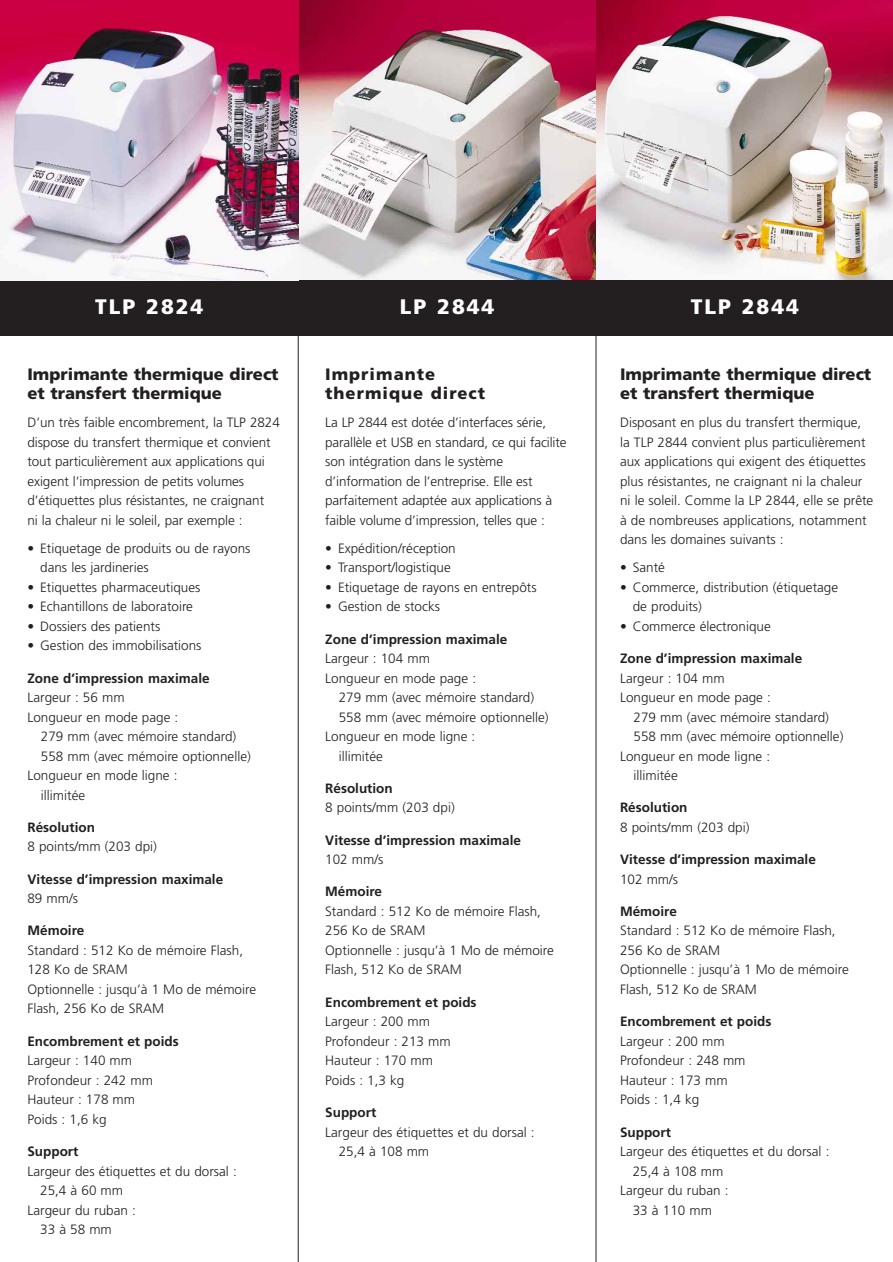
<style>
.page{position:relative;width:893px;height:1262px;background:#fff}
.page>*{position:absolute;margin:0;border:0;box-sizing:border-box;transform-origin:0 0}
.t1{font:900 21px "Frutiger";letter-spacing:.09em;color:#fff}
.t2{font:900 16.5px/19.5px "Frutiger";color:#231f20}
.t3{font:900 16.5px/19.5px "Frutiger";letter-spacing:.06em;color:#231f20}
.t4{font:300 13.5px/19.5px "Frutiger";color:#231f20}
.t5{font:700 13.5px "Frutiger";color:#231f20}
</style>
<div class="page">
<hr style="left:595px;top:335px;width:1px;height:926px;background:#231f20">
<hr style="left:298px;top:333px;width:1px;height:928px;background:#231f20">
<img style="left:298px;top:0;width:298px;height:281px">
<img style="left:596px;top:0;width:296px;height:281px">
<div style="left:0;top:281px;width:892px;height:55px;background:#231f20"></div>
<img style="left:0;top:0;width:298px;height:281px">
<h1 class="t1" style="left:95px;top:298px;width:110px">TLP 2824</h1>
<p class="t2" style="left:27px;top:365px;width:253px">Imprimante thermique direct et transfert thermique</p>
<p class="t4" style="left:27px;top:414px;width:254px">D’un très faible encombrement, la TLP 2824 dispose du transfert thermique et convient tout particulièrement aux applications qui exigent l’impression de petits volumes d’étiquettes plus résistantes, ne craignant<br>ni la chaleur ni le soleil, par exemple :</p>
<p class="t4" style="left:40px;top:539px;width:212px;text-indent:-13px">• Etiquetage de produits ou de rayons dans les jardineries</p>
<p class="t4" style="left:27px;top:578px;width:174px">• Etiquettes pharmaceutiques</p>
<p class="t4" style="left:27px;top:598px;width:167px">• Echantillons de laboratoire</p>
<p class="t4" style="left:27px;top:617px;width:134px">• Dossiers des patients</p>
<p class="t4" style="left:27px;top:637px;width:176px">• Gestion des immobilisations</p>
<p class="t5" style="left:27px;top:672px;width:184px">Zone d’impression maximale</p>
<p class="t4" style="left:27px;top:688px;width:99px">Largeur : 56 mm</p>
<p class="t4" style="left:27px;top:708px;width:152px">Longueur en mode page :</p>
<p class="t4" style="left:41px;top:727px;width:197px">279 mm (avec mémoire standard)</p>
<p class="t4" style="left:41px;top:747px;width:211px">558 mm (avec mémoire optionnelle)</p>
<p class="t4" style="left:27px;top:766px;width:152px">Longueur en mode ligne :</p>
<p class="t4" style="left:41px;top:786px;width:46px">illimitée</p>
<p class="t5" style="left:27px;top:821px;width:69px">Résolution</p>
<p class="t4" style="left:27px;top:838px;width:131px">8 points/mm (203 dpi)</p>
<p class="t5" style="left:27px;top:873px;width:197px">Vitesse d’impression maximale</p>
<p class="t4" style="left:27px;top:889px;width:52px">89 mm/s</p>
<p class="t5" style="left:27px;top:925px;width:58px">Mémoire</p>
<p class="t4" style="left:27px;top:941px;width:230px">Standard : 512 Ko de mémoire Flash,<br>128 Ko de SRAM<br>Optionnelle : jusqu’à 1 Mo de mémoire<br>Flash, 256 Ko de SRAM</p>
<p class="t5" style="left:27px;top:1035px;width:153px">Encombrement et poids</p>
<p class="t4" style="left:27px;top:1051px;width:127px">Largeur : 140 mm<br>Profondeur : 242 mm<br>Hauteur : 178 mm<br>Poids : 1,6 kg</p>
<p class="t5" style="left:27px;top:1145px;width:53px">Support</p>
<p class="t4" style="left:27px;top:1162px;width:211px">Largeur des étiquettes et du dorsal :</p>
<p class="t4" style="left:40px;top:1181px;width:84px">25,4 à 60 mm</p>
<p class="t4" style="left:27px;top:1201px;width:110px">Largeur du ruban :</p>
<p class="t4" style="left:40px;top:1220px;width:73px">33 à 58 mm</p>
<h1 class="t1" style="left:400px;top:298px;width:96px">LP 2844</h1>
<h1 class="t1" style="left:690px;top:298px;width:110px">TLP 2844</h1>
<p class="t3" style="left:325px;top:365px;width:161px">Imprimante thermique direct</p>
<p class="t4" style="left:325px;top:414px;width:243px">La LP 2844 est dotée d’interfaces série, parallèle et USB en standard, ce qui facilite son intégration dans le système d’information de l’entreprise. Elle est parfaitement adaptée aux applications à faible volume d’impression, telles que :</p>
<p class="t4" style="left:325px;top:539px;width:132px">• Expédition/réception</p>
<p class="t4" style="left:325px;top:559px;width:127px">• Transport/logistique</p>
<p class="t4" style="left:325px;top:578px;width:213px">• Etiquetage de rayons en entrepôts</p>
<p class="t4" style="left:325px;top:598px;width:116px">• Gestion de stocks</p>
<p class="t5" style="left:325px;top:633px;width:184px">Zone d’impression maximale</p>
<p class="t4" style="left:325px;top:649px;width:106px">Largeur : 104 mm</p>
<p class="t4" style="left:325px;top:669px;width:152px">Longueur en mode page :</p>
<p class="t4" style="left:339px;top:688px;width:197px">279 mm (avec mémoire standard)</p>
<p class="t4" style="left:339px;top:708px;width:211px">558 mm (avec mémoire optionnelle)</p>
<p class="t4" style="left:325px;top:727px;width:152px">Longueur en mode ligne :</p>
<p class="t4" style="left:339px;top:747px;width:46px">illimitée</p>
<p class="t5" style="left:325px;top:782px;width:69px">Résolution</p>
<p class="t4" style="left:325px;top:799px;width:131px">8 points/mm (203 dpi)</p>
<p class="t5" style="left:325px;top:834px;width:197px">Vitesse d’impression maximale</p>
<p class="t4" style="left:325px;top:850px;width:60px">102 mm/s</p>
<p class="t5" style="left:325px;top:886px;width:58px">Mémoire</p>
<p class="t4" style="left:325px;top:902px;width:230px">Standard : 512 Ko de mémoire Flash,<br>256 Ko de SRAM<br>Optionnelle : jusqu’à 1 Mo de mémoire<br>Flash, 512 Ko de SRAM</p>
<p class="t5" style="left:325px;top:996px;width:153px">Encombrement et poids</p>
<p class="t4" style="left:325px;top:1012px;width:127px">Largeur : 200 mm<br>Profondeur : 213 mm<br>Hauteur : 170 mm<br>Poids : 1,3 kg</p>
<p class="t5" style="left:325px;top:1106px;width:53px">Support</p>
<p class="t4" style="left:339px;top:1123px;width:197px;text-indent:-14px">Largeur des étiquettes et du dorsal :<br>25,4 à 108 mm</p>
<p class="t2" style="left:620px;top:365px;width:253px">Imprimante thermique direct et transfert thermique</p>
<p class="t4" style="left:620px;top:414px;width:255px">Disposant en plus du transfert thermique, la TLP 2844 convient plus particulièrement aux applications qui exigent des étiquettes plus résistantes, ne craignant ni la chaleur ni le soleil. Comme la LP 2844, elle se prête à de nombreuses applications, notamment dans les domaines suivants :</p>
<p class="t4" style="left:620px;top:559px;width:47px">• Santé</p>
<p class="t4" style="left:632px;top:578px;width:207px;text-indent:-13px">• Commerce, distribution (étiquetage de produits)</p>
<p class="t4" style="left:620px;top:617px;width:152px">• Commerce électronique</p>
<p class="t5" style="left:620px;top:653px;width:184px">Zone d’impression maximale</p>
<p class="t4" style="left:620px;top:669px;width:106px">Largeur : 104 mm</p>
<p class="t4" style="left:620px;top:688px;width:152px">Longueur en mode page :</p>
<p class="t4" style="left:633px;top:708px;width:197px">279 mm (avec mémoire standard)</p>
<p class="t4" style="left:633px;top:727px;width:211px">558 mm (avec mémoire optionnelle)</p>
<p class="t4" style="left:620px;top:747px;width:152px">Longueur en mode ligne :</p>
<p class="t4" style="left:633px;top:766px;width:46px">illimitée</p>
<p class="t5" style="left:620px;top:802px;width:69px">Résolution</p>
<p class="t4" style="left:620px;top:818px;width:131px">8 points/mm (203 dpi)</p>
<p class="t5" style="left:620px;top:854px;width:197px">Vitesse d’impression maximale</p>
<p class="t4" style="left:620px;top:870px;width:60px">102 mm/s</p>
<p class="t5" style="left:620px;top:905px;width:58px">Mémoire</p>
<p class="t4" style="left:620px;top:922px;width:230px">Standard : 512 Ko de mémoire Flash,<br>256 Ko de SRAM<br>Optionnelle : jusqu’à 1 Mo de mémoire<br>Flash, 512 Ko de SRAM</p>
<p class="t5" style="left:620px;top:1016px;width:153px">Encombrement et poids</p>
<p class="t4" style="left:620px;top:1032px;width:127px">Largeur : 200 mm<br>Profondeur : 248 mm<br>Hauteur : 173 mm<br>Poids : 1,4 kg</p>
<p class="t5" style="left:620px;top:1126px;width:53px">Support</p>
<p class="t4" style="left:620px;top:1142px;width:211px">Largeur des étiquettes et du dorsal :</p>
<p class="t4" style="left:632px;top:1162px;width:92px">25,4 à 108 mm</p>
<p class="t4" style="left:620px;top:1181px;width:110px">Largeur du ruban :</p>
<p class="t4" style="left:632px;top:1201px;width:81px">33 à 110 mm</p>
</div>
